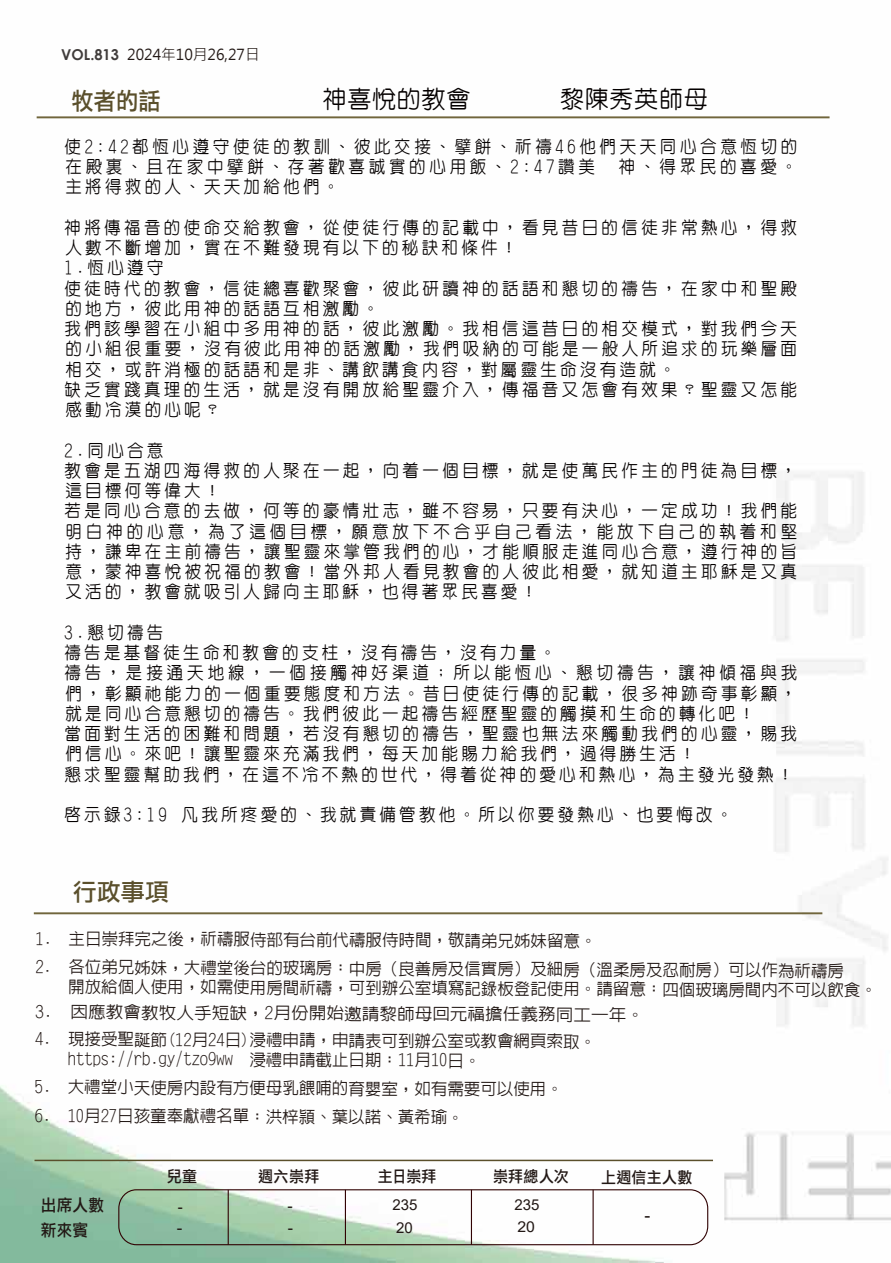
<style>
.page{position:relative;width:891px;height:1263px;background:#fff}
.page>*{position:absolute;margin:0;border:0;box-sizing:border-box;transform-origin:0 0}
.t1{font:500 24px "Yen Round";letter-spacing:.03em;color:#040000}
.t2{font:24px "DF Li Hei Md HK BF";letter-spacing:.005em;color:#5a4f2b;scale:.93 1}
.t3{font:24px "DF Li Hei Md HK BF";letter-spacing:.005em;color:#5a4f2b}
.t4{font:500 17.25px/20.2px "Yen Round";letter-spacing:.205em;color:#040000;scale:.96 1}
.t5{font:500 16.5px/19.6px "Lin Gothic";letter-spacing:-.005em;color:#221815}
.t6{font:500 16.5px "Lin Gothic";letter-spacing:-.005em;color:#221815;scale:1.07 1}
.t7{font:16.5px/24.8px "DF Li Hei Md HK BF";letter-spacing:.005em;color:#221815;scale:.95 1}
.t8{font:16.5px "Arial";color:#221815;scale:1.06 1}
.t9{font:15.75px "DF Li Hei Md HK BF";letter-spacing:.02em;color:#221815;scale:.95 1}
.t10{font:15px "Microsoft Jheng Hei";color:#221815}
.t11{font:15px "Arial";color:#221815}
.t12{font:15px "Arial";color:#221815;scale:1.06 1}
.t13{font:15px "Arial";color:#221815;scale:1.05 1}
.t14{font:15px "Arial";color:#221815;scale:1.12 1}
.s1{font-family:"Century Gothic";font-weight:700;color:#403c3b}
</style>
<div class="page">
<img style="left:0;top:116px;width:891px;height:1147px">
<div style="left:34px;top:912px;width:788px;height:2px;border:1px solid #71663c"></div>
<div style="left:37px;top:117px;width:792px;height:1px;border:1px solid #71663c"></div>
<hr style="left:35px;top:1160px;width:678px;height:1px;background:#5a4f2b">
<hr style="left:228px;top:1190px;width:1px;height:55px;background:#310304">
<hr style="left:345px;top:1190px;width:1px;height:55px;background:#310304">
<hr style="left:471px;top:1190px;width:1px;height:55px;background:#310304">
<hr style="left:592px;top:1190px;width:2px;height:55px;background:#310304">
<div style="left:118px;top:1189px;width:590px;height:56px;border:1px solid #310304;border-radius:18px"></div>
<p class="t10" style="left:61px;top:45px;width:200px"><span class="s1">VOL.813</span> 2024年10月26,27日</p>
<p class="t2" style="left:71px;top:88px;width:98px">牧者的話</p>
<p class="t1" style="left:323px;top:86px;width:149px">神喜悅的教會</p>
<p class="t1" style="left:560px;top:86px;width:149px">黎陳秀英師母</p>
<p class="t4" style="left:64px;top:136px;width:765px;text-align:justify">使2:42都恆心遵守使徒的教訓、彼此交接、擘餅、祈禱46他們天天同心合意恆切的在殿裏、且在家中擘餅、存著歡喜誠實的心用飯、2:47讚美　神、得眾民的喜愛。主將得救的人、天天加給他們。</p>
<p class="t4" style="left:64px;top:217px;width:764px">神將傳福音的使命交給教會，從使徒行傳的記載中，看見昔日的信徒非常熱心，得救人數不斷增加，實在不難發現有以下的秘訣和條件！<br>1.恆心遵守<br>使徒時代的教會，信徒總喜歡聚會，彼此研讀神的話語和懇切的禱告，在家中和聖殿的地方，彼此用神的話語互相激勵。<br>我們該學習在小組中多用神的話，彼此激勵。我相信這昔日的相交模式，對我們今天的小組很重要，沒有彼此用神的話激勵，我們吸納的可能是一般人所追求的玩樂層面相交，或許消極的話語和是非、講飲講食內容，對屬靈生命沒有造就。<br>缺乏實踐真理的生活，就是沒有開放給聖靈介入，傳福音又怎會有效果？聖靈又怎能感動冷漠的心呢？</p>
<p class="t4" style="left:64px;top:440px;width:765px">2.同心合意<br>教會是五湖四海得救的人聚在一起，向着一個目標，就是使萬民作主的門徒為目標，這目標何等偉大！<br>若是同心合意的去做，何等的豪情壯志，雖不容易，只要有決心，一定成功！我們能明白神的心意，為了這個目標，願意放下不合乎自己看法，能放下自己的執着和堅持，謙卑在主前禱告，讓聖靈來掌管我們的心，才能順服走進同心合意，遵行神的旨意，蒙神喜悅被祝福的教會！當外邦人看見教會的人彼此相愛，就知道主耶穌是又真又活的，教會就吸引人歸向主耶穌，也得著眾民喜愛！</p>
<p class="t4" style="left:64px;top:622px;width:765px">3.懇切禱告<br>禱告是基督徒生命和教會的支柱，沒有禱告，沒有力量。<br>禱告，是接通天地線，一個接觸神好渠道；所以能恆心、懇切禱告，讓神傾福與我們，彰顯祂能力的一個重要態度和方法。昔日使徒行傳的記載，很多神跡奇事彰顯，就是同心合意懇切的禱告。我們彼此一起禱告經歷聖靈的觸摸和生命的轉化吧！<br>當面對生活的困難和問題，若沒有懇切的禱告，聖靈也無法來觸動我們的心靈，賜我們信心。來吧！讓聖靈來充滿我們，每天加能賜力給我們，過得勝生活！<br>懇求聖靈幫助我們，在這不冷不熱的世代，得着從神的愛心和熱心，為主發光發熱！</p>
<p class="t4" style="left:64px;top:804px;width:697px">啟示錄3:19 凡我所疼愛的、我就責備管教他。所以你要發熱心、也要悔改。</p>
<p class="t3" style="left:73px;top:880px;width:98px">行政事項</p>
<p class="t5" style="left:35px;top:930px;width:563px">1. 主日崇拜完之後，祈禱服侍部有台前代禱服侍時間，敬請弟兄姊妹留意。</p>
<p class="t5" style="left:68px;top:959px;width:810px;text-indent:-33px">2. 各位弟兄姊妹，大禮堂後台的玻璃房：中房（良善房及信實房）及細房（溫柔房及忍耐房）可以作為祈禱房<br>開放給個人使用，如需使用房間祈禱，可到辦公室填寫記錄板登記使用。請留意：四個玻璃房間內不可以飲食。</p>
<p class="t6" style="left:35px;top:1005px;width:571px">3. 因應教會教牧人手短缺，2月份開始邀請黎師母回元福擔任義務同工一年。</p>
<p class="t5" style="left:68px;top:1030px;width:530px;line-height:19.2px;text-indent:-33px">4. 現接受聖誕節(12月24日)浸禮申請，申請表可到辦公室或教會網頁索取。https://rb.gy/tzo9ww 浸禮申請截止日期：11月10日。</p>
<p class="t5" style="left:35px;top:1078px;width:530px">5. 大禮堂小天使房內設有方便母乳餵哺的育嬰室，如有需要可以使用。</p>
<p class="t5" style="left:35px;top:1106px;width:431px">6. 10月27日孩童奉獻禮名單：洪梓頴、葉以諾、黃希瑜。</p>
<p class="t7" style="left:41px;top:1192px;width:68px">出席人數新來賓</p>
<p class="t9" style="left:167px;top:1168px;width:33px">兒童</p>
<p class="t9" style="left:258px;top:1168px;width:66px">週六崇拜</p>
<p class="t9" style="left:378px;top:1168px;width:63px">主日崇拜</p>
<p class="t9" style="left:493px;top:1168px;width:81px">崇拜總人次</p>
<p class="t9" style="left:601px;top:1169px;width:98px">上週信主人數</p>
<p class="t11" style="left:178px;top:1196px;width:6px">-</p>
<p class="t11" style="left:514px;top:1194px;width:27px">235</p>
<p class="t14" style="left:177px;top:1218px;width:6px">-</p>
<p class="t12" style="left:287px;top:1195px;width:6px">-</p>
<p class="t11" style="left:393px;top:1195px;width:27px">235</p>
<p class="t12" style="left:288px;top:1217px;width:6px">-</p>
<p class="t11" style="left:396px;top:1217px;width:18px">20</p>
<p class="t13" style="left:517px;top:1216px;width:18px">20</p>
<p class="t8" style="left:644px;top:1204px;width:7px">-</p>
</div>
